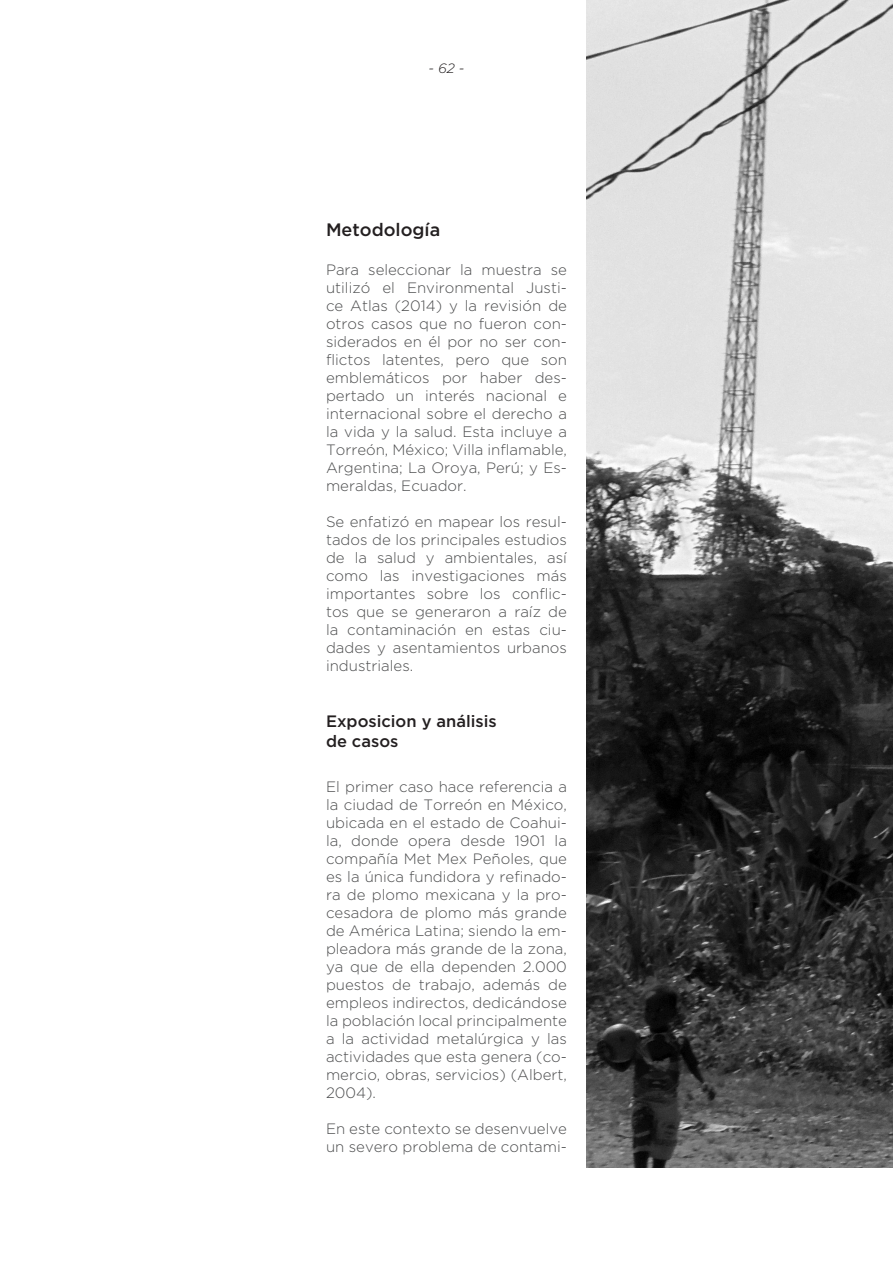
<style>
.page{position:relative;width:893px;height:1263px;background:#fff}
.page>*{position:absolute;margin:0;border:0;box-sizing:border-box;transform-origin:0 0}
.t1{font:500 18px "Gotham";color:#231f20}
.t2{font:500 16.5px "Gotham";color:#231f20}
.t3{font:300 15px/18px "Gotham";color:#4b4c4d;text-align:justify}
.t4{font:italic 300 13.5px "Gotham";color:#231f20}
</style>
<div class="page">
<img style="left:587px;top:0;width:306px;height:1167px">
<p class="t4" style="left:429px;top:61px;width:37px">- 62 -</p>
<p class="t1" style="left:326px;top:220px;width:116px">Metodología</p>
<p class="t3" style="left:326px;top:261px;width:242px">Para seleccionar la muestra se utilizó el Environmental Justi&shy;ce Atlas (2014) y la revisión de otros casos que no fueron con&shy;siderados en él por no ser con&shy;flictos latentes, pero que son emblemáticos por haber des&shy;pertado un interés nacional e internacional sobre el derecho a la vida y la salud. Esta incluye a Torreón, México; Villa inflamable, Argentina; La Oroya, Perú; y Es&shy;meraldas, Ecuador.</p>
<p class="t3" style="left:326px;top:513px;width:242px">Se enfatizó en mapear los resul&shy;tados de los principales estudios de la salud y ambientales, así como las investigaciones más importantes sobre los conflic&shy;tos que se generaron a raíz de la contaminación en estas ciu&shy;dades y asentamientos urbanos industriales.</p>
<p class="t2" style="left:326px;top:712px;width:172px">Exposicion y análisis</p>
<p class="t2" style="left:326px;top:732px;width:74px">de casos</p>
<p class="t3" style="left:326px;top:777px;width:242px">El primer caso hace referencia a la ciudad de Torreón en México, ubicada en el estado de Coahui&shy;la, donde opera desde 1901 la compañía Met Mex Peñoles, que es la única fundidora y refinado&shy;ra de plomo mexicana y la pro&shy;cesadora de plomo más grande de América Latina; siendo la em&shy;pleadora más grande de la zona, ya que de ella dependen 2.000 puestos de trabajo, además de empleos indirectos, dedicándose la población local principalmente a la actividad metalúrgica y las actividades que esta genera (co&shy;mercio, obras, servicios) (Albert, 2004).</p>
<p class="t3" style="left:326px;top:1119px;width:242px">En este contexto se desenvuelve un severo problema de contami-</p>
</div>
